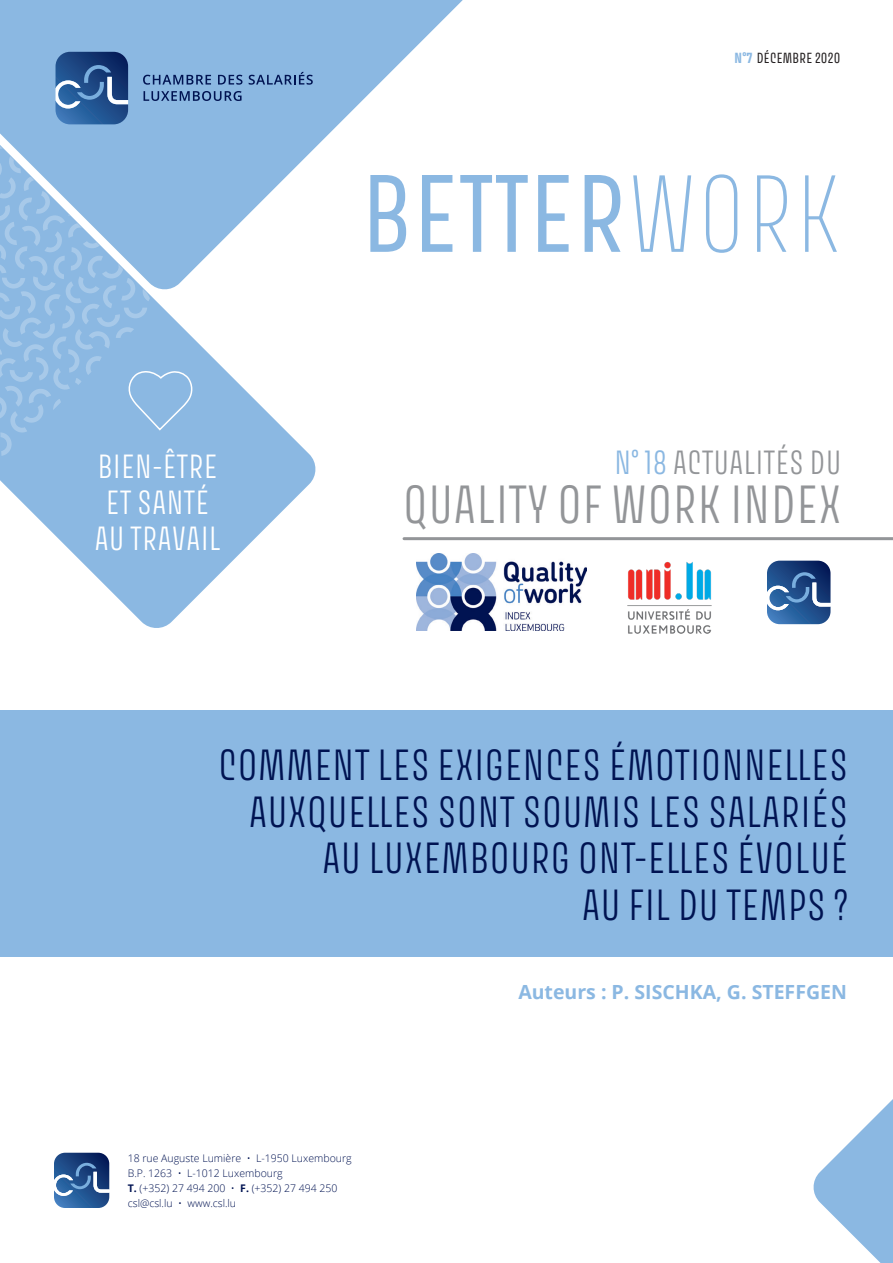
<style>
.page{position:relative;width:893px;height:1263px;background:#fff}
.page>*{position:absolute;margin:0;border:0;box-sizing:border-box;transform-origin:0 0}
.Title_Big_Socionews{font:98.25px "Avory I Latn";color:#8bb8e2}
.Style_de_paragraphe{font:300 48px "Avory I Latn";letter-spacing:.02em;color:#939598}
.Title_1_first_page{font:300 39px/46.8px "Avory I Latn";letter-spacing:.02em;color:#001352;text-align:right}
.Style_de_paragraphe-2{font:300 30px/36px "Avory I Latn";letter-spacing:.02em;color:#fff;text-align:center}
.Style_de_paragraphe-3{font:300 30px "Avory I Latn";letter-spacing:.02em;color:#939598}
.Title_1_first_page-2{font:700 19.5px "Open Sans";color:#8bb8e2}
.t1{font:13.05px "Avory I Latn";letter-spacing:.02em;color:#231f20}
.t2{font:300 10.5px "Open Sans";color:#001352}
.s1{font-weight:700;color:#8bb8e2}
.s2{font-weight:100}
.s3{color:#8bb8e2}
.s4{font-weight:700}
</style>
<div class="page">
<svg style="left:0;top:296px;width:316px;height:332px;fill:#8bb8e2"></svg>
<svg style="left:56px;top:291px;width:95px;height:172px;background:#8eb9e2"></svg>
<svg style="left:0;top:291px;width:56px;height:172px;background:#91bbe3"></svg>
<svg style="left:0;top:0;width:463px;height:291px;fill:#8bb8e2"></svg>
<svg style="left:56px;top:52px;width:72px;height:72px;background:#376097"></svg>
<svg style="left:143px;top:75px;width:68px;height:10px"></svg>
<svg style="left:218px;top:75px;width:24px;height:10px"></svg>
<svg style="left:249px;top:72px;width:64px;height:13px"></svg>
<svg style="left:144px;top:91px;width:98px;height:10px"></svg>
<div style="left:0;top:710px;width:893px;height:246px;background:#8bb8e2"></div>
<svg style="left:811px;top:956px;width:82px;height:307px"></svg>
<svg style="left:127px;top:371px;width:68px;height:61px;background:#92bce3"></svg>
<img style="left:417px;top:554px;width:169px;height:76px">
<img style="left:627px;top:561px;width:85px;height:73px">
<svg style="left:54px;top:1153px;width:55px;height:55px;background:#3d6499"></svg>
<svg style="left:767px;top:561px;width:63px;height:63px;background:#3c6499"></svg>
<hr style="left:404px;top:537px;width:489px;height:3px;background:#939598">
<p class="t1" style="left:735px;top:50px;width:107px"><span class="s1">N°7</span> DÉCEMBRE 2020</p>
<p class="Style_de_paragraphe-2" style="left:95px;top:448px;width:127px">BIEN-ÊTRE<br>ET SANTÉ<br>AU TRAVAIL</p>
<p class="Title_Big_Socionews" style="left:362px;top:152px;width:479px">BETTER<span class="s2">WORK</span></p>
<p class="Style_de_paragraphe-3" style="left:614px;top:443px;width:228px"><span class="s3">N° 18</span> ACTUALITÉS DU</p>
<p class="Style_de_paragraphe" style="left:403px;top:475px;width:439px">QUALITY OF WORK INDEX</p>
<p class="Title_1_first_page" style="left:218px;top:741px;width:631px">COMMENT LES EXIGENCES ÉMOTIONNELLES<br>AUXQUELLES SONT SOUMIS LES SALARIÉS<br>AU LUXEMBOURG ONT-ELLES ÉVOLUÉ<br>AU FIL DU TEMPS ?</p>
<p class="t2" style="left:128px;top:1151px;width:225px">18 rue Auguste Lumière • L-1950 Luxembourg</p>
<p class="t2" style="left:128px;top:1166px;width:156px">B.P. 1263 • L-1012 Luxembourg</p>
<p class="t2" style="left:128px;top:1181px;width:211px"><span class="s4">T.</span> (+352) 27 494 200 • <span class="s4">F.</span> (+352) 27 494 250</p>
<p class="t2" style="left:128px;top:1196px;width:110px">csl@csl.lu • www.csl.lu</p>
<p class="Title_1_first_page-2" style="left:518px;top:978px;width:330px">Auteurs : P. SISCHKA, G. STEFFGEN</p>
</div>
